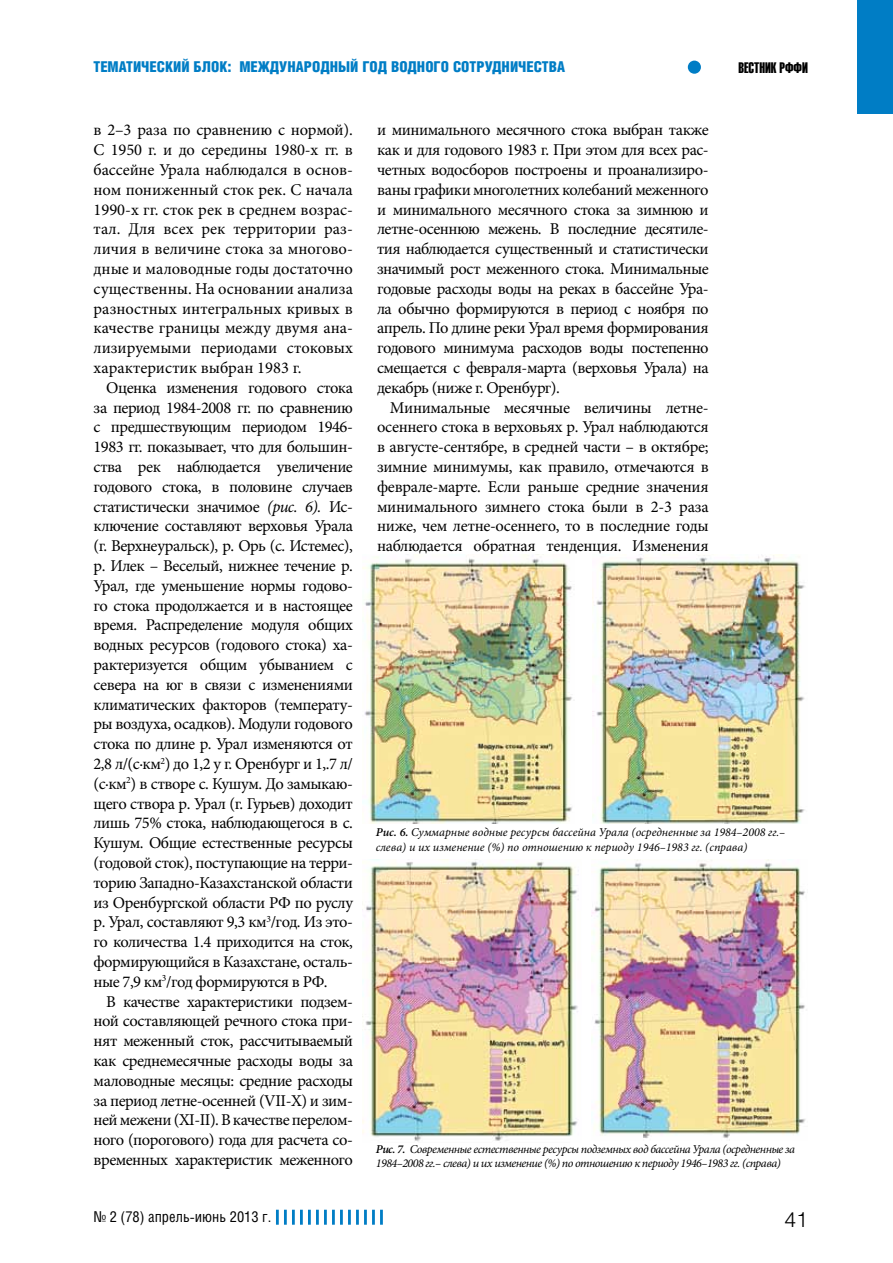
<style>
.page{position:relative;width:893px;height:1263px;background:#fff}
.page>*{position:absolute;margin:0;border:0;box-sizing:border-box;transform-origin:0 0}
.t1{font:21px "Helios Light C";color:#000}
.t2{font:16.5px/19.8px "Minion Pro";letter-spacing:-.025em;color:#000;text-align:justify}
.t3{font:15px "Helios Cond Black C";color:#007dc5}
.t4{font:15px "Helios Cond C";color:#000}
.t5{font:15px "Helios Extra Compressed C";color:#000}
.t6{font:italic 12px/14.4px "Minion Pro";letter-spacing:-.035em;color:#000}
.t7{font:italic 12px/14.4px "Minion Pro";color:#000}
.s1{font-style:italic}
.s2{font-weight:600}
</style>
<div class="page">
<div style="left:857px;top:0;width:36px;height:113px;background:#007dc5"></div>
<hr style="left:276px;top:1210px;width:3px;height:15px;background:#007dc5">
<hr style="left:284px;top:1210px;width:3px;height:15px;background:#007dc5">
<hr style="left:292px;top:1210px;width:3px;height:15px;background:#007dc5">
<hr style="left:300px;top:1210px;width:3px;height:15px;background:#007dc5">
<hr style="left:308px;top:1210px;width:3px;height:15px;background:#007dc5">
<hr style="left:316px;top:1210px;width:3px;height:15px;background:#007dc5">
<hr style="left:324px;top:1210px;width:3px;height:15px;background:#007dc5">
<hr style="left:332px;top:1210px;width:3px;height:15px;background:#007dc5">
<hr style="left:340px;top:1210px;width:3px;height:15px;background:#007dc5">
<hr style="left:348px;top:1210px;width:3px;height:15px;background:#007dc5">
<hr style="left:356px;top:1210px;width:3px;height:15px;background:#007dc5">
<hr style="left:364px;top:1210px;width:3px;height:15px;background:#007dc5">
<hr style="left:372px;top:1210px;width:3px;height:15px;background:#007dc5">
<hr style="left:380px;top:1210px;width:3px;height:15px;background:#007dc5">
<div style="left:688px;top:61px;width:13px;height:13px;background:#007dc5;border-radius:50%"></div>
<img style="left:362px;top:554px;width:210px;height:269px">
<img style="left:593px;top:554px;width:212px;height:269px">
<img style="left:362px;top:859px;width:217px;height:283px">
<img style="left:591px;top:859px;width:215px;height:282px">
<p class="t3" style="left:94px;top:58px;width:472px">ТЕМАТИЧЕСКИЙ БЛОК: Международный год водного сотрудничества</p>
<p class="t5" style="left:738px;top:59px;width:71px">Вестник рффи</p>
<p class="t2" style="left:94px;top:120px;width:261px">в 2–3 раза по сравнению с нормой).<br>С 1950 г. и до середины 1980-х гг. в бассейне Урала наблюдался в основ&shy;ном пониженный сток рек. С начала 1990-х гг. сток рек в среднем возрас&shy;тал. Для всех рек территории раз&shy;личия в величине стока за многово&shy;дные и маловодные годы достаточно существенны. На основании анализа разностных интегральных кривых в качестве границы между двумя ана&shy;лизируемыми периодами стоковых характеристик выбран 1983 г.</p>
<p class="t2" style="left:94px;top:378px;width:261px;text-indent:13px">Оценка изменения годового стока за период 1984-2008 гг. по сравнению с предшествующим периодом 1946- 1983 гг. показывает, что для большин&shy;ства рек наблюдается увеличение годового стока, в половине случаев статистически значимое <span class="s1">(рис. 6).</span> Ис&shy;ключение составляют верховья Урала (г. Верхнеуральск), р. Орь (с. Истемес), р. Илек – Веселый, нижнее течение р.<br>Урал, где уменьшение нормы годово&shy;го стока продолжается и в настоящее время. Распределение модуля общих водных ресурсов (годового стока) ха&shy;рактеризуется общим убыванием с севера на юг в связи с изменениями климатических факторов (температу&shy;ры воздуха, осадков). Модули годового стока по длине р. Урал изменяются от 2,8 л/(с∙км<sup>2</sup>) до 1,2 у г. Оренбург и 1,.7 л/ (с∙км<sup>2</sup>) в створе с. Кушум. До замыкаю&shy;щего створа р. Урал (г. Гурьев) доходит лишь 75% стока, наблюдающегося в с.<br>Кушум. Общие естественные ресурсы (годовой сток), поступающие на терри&shy;торию Западно-Казахстанской области из Оренбургской области РФ по руслу р. Урал, составляют 9,3 км<sup>3</sup>/год. Из это&shy;го количества 1.4 приходится на сток, формирующийся в Казахстане, осталь&shy;ные 7,9 км<sup>3</sup>/год формируются в РФ.</p>
<p class="t2" style="left:94px;top:991px;width:261px;text-indent:13px">В качестве характеристики подзем&shy;ной составляющей речного стока при&shy;нят меженный сток, рассчитываемый как среднемесячные расходы воды за маловодные месяцы: средние расходы за период летне-осенней (VII-X) и зим&shy;ней межени (XI-II). В качестве перелом&shy;ного (порогового) года для расчета со&shy;временных характеристик меженного</p>
<p class="t2" style="left:377px;top:120px;width:333px">и минимального месячного стока выбран также как и для годового 1983 г. При этом для всех рас&shy;четных водосборов построены и проанализиро&shy;ваны графики многолетних колебаний меженного и минимального месячного стока за зимнюю и летне-осеннюю межень. В последние десятиле&shy;тия наблюдается существенный и статистически значимый рост меженного стока. Минимальные годовые расходы воды на реках в бассейне Ура&shy;ла обычно формируются в период с ноября по апрель. По длине реки Урал время формирования годового минимума расходов воды постепенно смещается с февраля-марта (верховья Урала) на декабрь (ниже г. Оренбург).</p>
<p class="t2" style="left:377px;top:397px;width:333px;text-indent:13px">Минимальные месячные величины летне&shy;осеннего стока в верховьях р. Урал наблюдаются в августе-сентябре, в средней части – в октябре; зимние минимумы, как правило, отмечаются в феврале-марте. Если раньше средние значения минимального зимнего стока были в 2-3 раза ниже, чем летне-осеннего, то в последние годы наблюдается обратная тенденция. Изменения</p>
<p class="t7" style="left:376px;top:825px;width:411px"><span class="s2">Рис. 6.</span> Суммарные водные ресурсы бассейна Урала (осредненные за 1984–2008 гг.– слева) и их изменение (%) по отношению к периоду 1946–1983 гг. (справа)</p>
<p class="t6" style="left:376px;top:1141px;width:421px"><span class="s2">Рис. 7.</span> Современные естественные ресурсы подземных вод бассейна Урала (осредненные за<br>1984–2008 гг.– слева) и их изменение (%) по отношению к периоду 1946–1983 гг. (справа)</p>
<p class="t4" style="left:94px;top:1208px;width:179px">№ 2 (78) апрель-июнь 2013 г.</p>
<p class="t1" style="left:785px;top:1207px;width:25px">41</p>
</div>
